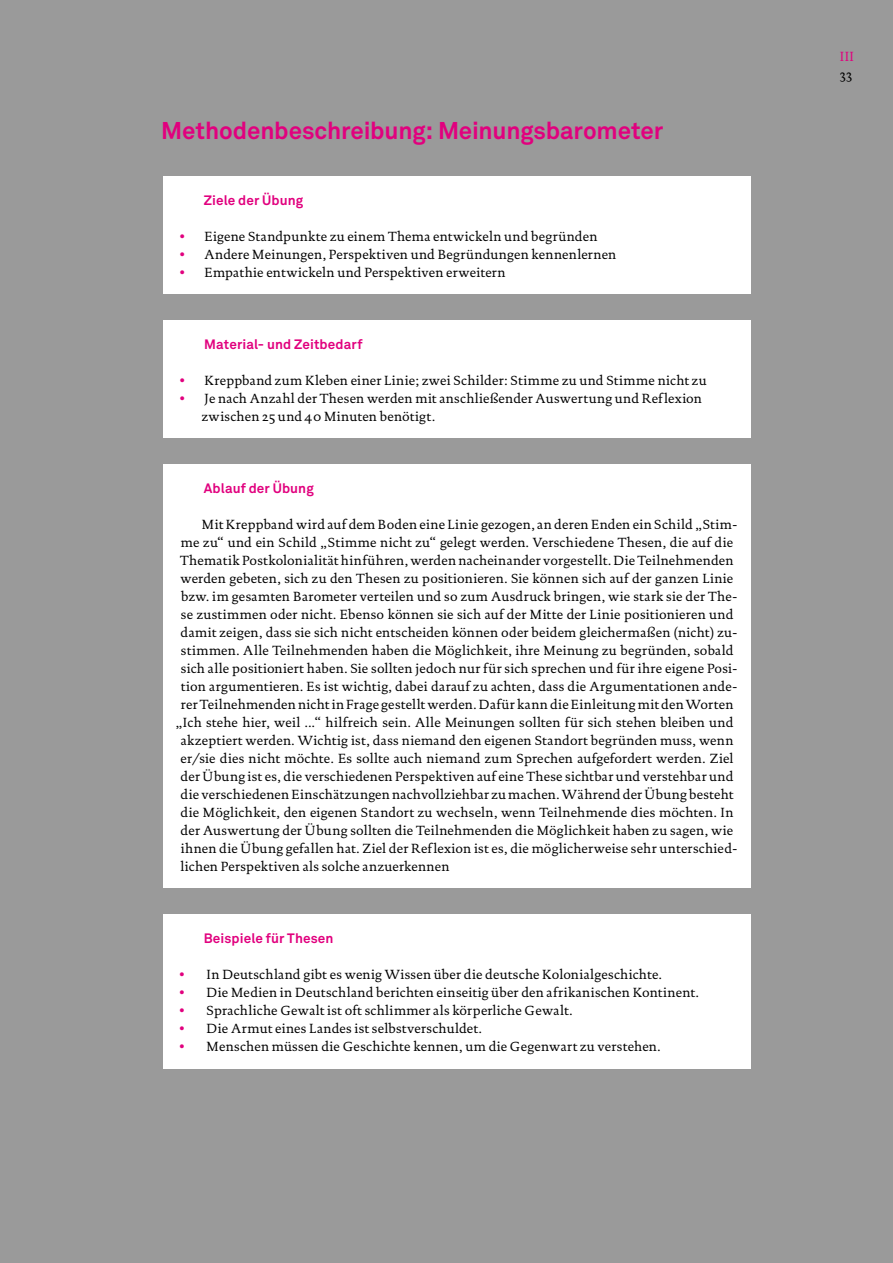
<style>
.page{position:relative;width:893px;height:1263px;background:#9a9a9a}
.page>*{position:absolute;margin:0;border:0;box-sizing:border-box;transform-origin:0 0}
.t1{font:700 24px "Akkurat";letter-spacing:-.005em;color:#e1007e}
.t2{font:13.5px/18px "DTL Documenta ST";letter-spacing:.015em;color:#000}
.t3{font:700 13.5px "Akkurat";letter-spacing:.01em;color:#e1007e}
.t4{font:13.5px "DTL Documenta ST";color:#e1007e}
.s1{color:#e1007e}
</style>
<div class="page">
<div style="left:163px;top:176px;width:588px;height:118px;background:#fff"></div>
<div style="left:163px;top:320px;width:588px;height:118px;background:#fff"></div>
<div style="left:163px;top:464px;width:588px;height:424px;background:#fff"></div>
<div style="left:163px;top:914px;width:587px;height:155px;background:#fff"></div>
<h1 class="t1" style="left:161px;top:115px;width:503px">Methodenbeschreibung: Meinungsbarometer</h1>
<p class="t3" style="left:204px;top:191px;width:101px">Ziele der Übung</p>
<p class="t2" style="left:179px;top:227px;width:420px"><span class="s1">•</span> Eigene Standpunkte zu einem Thema entwickeln und begründen</p>
<p class="t2" style="left:179px;top:245px;width:439px"><span class="s1">•</span> Andere Meinungen, Perspektiven und Begründungen kennenlernen</p>
<p class="t2" style="left:179px;top:263px;width:328px"><span class="s1">•</span> Empathie entwickeln und Perspektiven erweitern</p>
<p class="t3" style="left:204px;top:335px;width:160px">Material- und Zeitbedarf</p>
<p class="t2" style="left:179px;top:371px;width:529px"><span class="s1">•</span> Kreppband zum Kleben einer Linie; zwei Schilder: Stimme zu und Stimme nicht zu</p>
<p class="t2" style="left:202px;top:389px;width:502px;text-indent:-23px"><span class="s1">•</span> Je nach Anzahl der Thesen werden mit anschließender Auswertung und Reflexion zwischen 25 und 40 Minuten benötigt.</p>
<p class="t3" style="left:204px;top:479px;width:112px">Ablauf der Übung</p>
<p class="t2" style="left:202px;top:515px;width:537px">Mit Kreppband wird auf dem Boden eine Linie gezogen, an deren Enden ein Schild „Stim-</p>
<p class="t2" style="left:181px;top:533px;width:554px">me zu“ und ein Schild „Stimme nicht zu“ gelegt werden. Verschiedene Thesen, die auf die</p>
<p class="t2" style="left:180px;top:551px;width:555px">Thematik Postkolonialität hinführen, werden nacheinander vorgestellt. Die Teilnehmenden</p>
<p class="t2" style="left:180px;top:569px;width:554px">werden gebeten, sich zu den Thesen zu positionieren. Sie können sich auf der ganzen Linie</p>
<p class="t2" style="left:181px;top:587px;width:558px">bzw. im gesamten Barometer verteilen und so zum Ausdruck bringen, wie stark sie der The-</p>
<p class="t2" style="left:181px;top:605px;width:554px">se zustimmen oder nicht. Ebenso können sie sich auf der Mitte der Linie positionieren und</p>
<p class="t2" style="left:181px;top:623px;width:558px">damit zeigen, dass sie sich nicht entscheiden können oder beidem gleichermaßen (nicht) zu-</p>
<p class="t2" style="left:181px;top:641px;width:554px">stimmen. Alle Teilnehmenden haben die Möglichkeit, ihre Meinung zu begründen, sobald</p>
<p class="t2" style="left:181px;top:659px;width:558px">sich alle positioniert haben. Sie sollten jedoch nur für sich sprechen und für ihre eigene Posi-</p>
<p class="t2" style="left:181px;top:677px;width:558px">tion argumentieren. Es ist wichtig, dabei darauf zu achten, dass die Argumentationen ande-</p>
<p class="t2" style="left:181px;top:695px;width:554px">rer Teilnehmenden nicht in Frage gestellt werden. Dafür kann die Einleitung mit den Worten</p>
<p class="t2" style="left:176px;top:713px;width:559px">„Ich stehe hier, weil ...“ hilfreich sein. Alle Meinungen sollten für sich stehen bleiben und</p>
<p class="t2" style="left:181px;top:731px;width:554px">akzeptiert werden. Wichtig ist, dass niemand den eigenen Standort begründen muss, wenn</p>
<p class="t2" style="left:181px;top:749px;width:554px">er/sie dies nicht möchte. Es sollte auch niemand zum Sprechen aufgefordert werden. Ziel</p>
<p class="t2" style="left:181px;top:767px;width:554px">der Übung ist es, die verschiedenen Perspektiven auf eine These sichtbar und verstehbar und</p>
<p class="t2" style="left:181px;top:785px;width:554px">die verschiedenen Einschätzungen nachvollziehbar zu machen. Während der Übung besteht</p>
<p class="t2" style="left:181px;top:803px;width:554px">die Möglichkeit, den eigenen Standort zu wechseln, wenn Teilnehmende dies möchten. In</p>
<p class="t2" style="left:181px;top:821px;width:554px">der Auswertung der Übung sollten die Teilnehmenden die Möglichkeit haben zu sagen, wie</p>
<p class="t2" style="left:181px;top:839px;width:558px">ihnen die Übung gefallen hat. Ziel der Reflexion ist es, die möglicherweise sehr unterschied-</p>
<p class="t2" style="left:181px;top:857px;width:270px">lichen Perspektiven als solche anzuerkennen</p>
<p class="t3" style="left:204px;top:929px;width:131px">Beispiele für Thesen</p>
<p class="t2" style="left:179px;top:965px;width:485px"><span class="s1">•</span> In Deutschland gibt es wenig Wissen über die deutsche Kolonialgeschichte.</p>
<p class="t2" style="left:179px;top:983px;width:522px"><span class="s1">•</span> Die Medien in Deutschland berichten einseitig über den afrikanischen Kontinent.</p>
<p class="t2" style="left:179px;top:1001px;width:395px"><span class="s1">•</span> Sprachliche Gewalt ist oft schlimmer als körperliche Gewalt.</p>
<p class="t2" style="left:179px;top:1019px;width:305px"><span class="s1">•</span> Die Armut eines Landes ist selbstverschuldet.</p>
<p class="t2" style="left:179px;top:1037px;width:483px"><span class="s1">•</span> Menschen müssen die Geschichte kennen, um die Gegenwart zu verstehen.</p>
<p class="t4" style="left:840px;top:48px;width:16px">III</p>
<p class="t2" style="left:840px;top:65px;width:14px">33</p>
</div>
